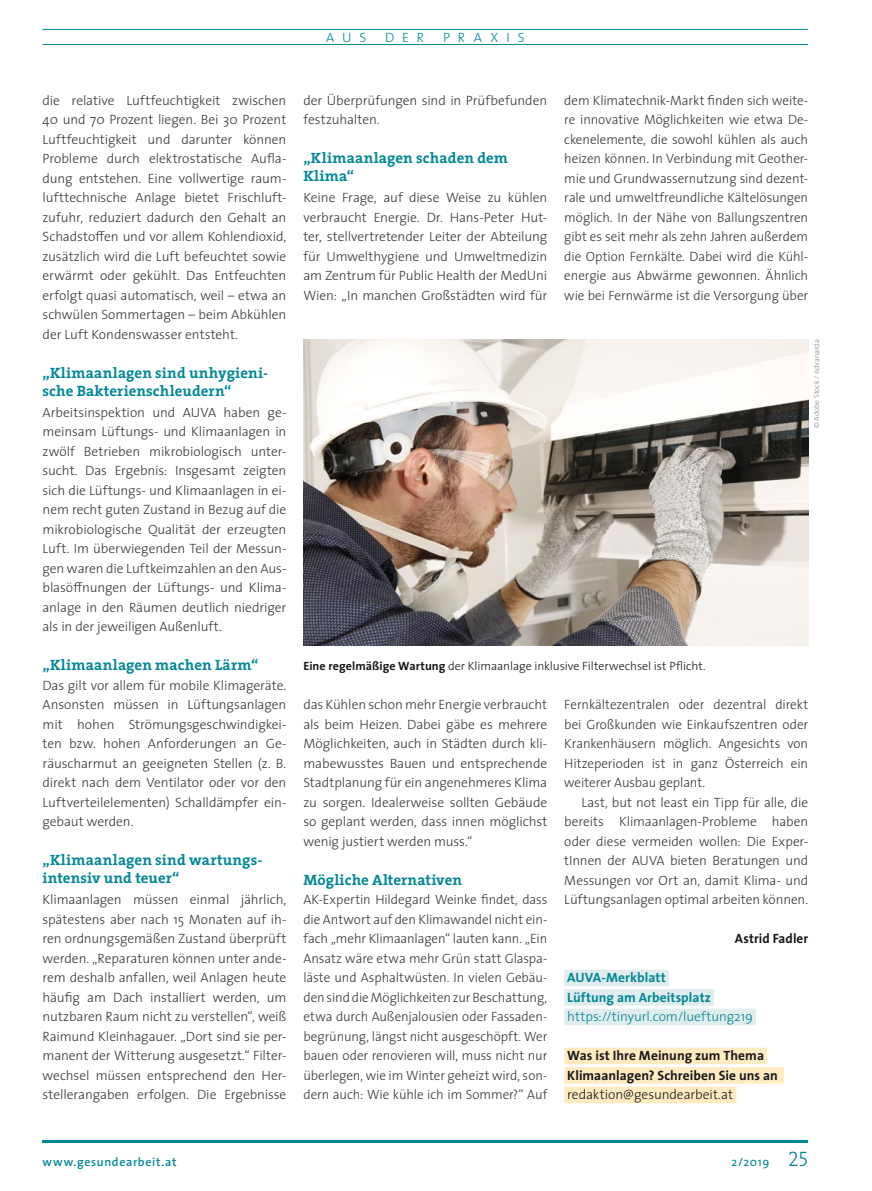
<style>
.page{position:relative;width:872px;height:1191px;background:#fff}
.page>*{position:absolute;margin:0;border:0;box-sizing:border-box;transform-origin:0 0}
.t1{font:700 15px/18px "The Serif";letter-spacing:.01em;color:#008795}
.t2{font:300 13.5px/19.5px "The Sans";letter-spacing:-.005em;color:#38373a;text-align:justify}
.t3{font:700 13.5px/19.5px "The Sans";color:#1a171c}
.t4{font:300 13.5px "The Sans";color:#008795}
.t5{font:700 13.5px/19.5px "The Sans";letter-spacing:.005em;color:#008795}
.t6{font:300 13.5px "The Sans";letter-spacing:-.005em;color:#1a171c}
.t7{font:300 12px "The Sans";color:#1a171c}
.t8{font:600 12px "The Sans";letter-spacing:.06em;color:#008795}
.t9{font:12px "The Sans";color:#008795}
.t10{font:300 7.5px "The Sans";color:#888785}
.s1{font-weight:700}
.s2{font-family:"The Serif Light Caps";font-size:21px}
</style>
<div class="page">
<hr style="left:43px;top:1140px;width:765px;height:2px;background:#008795">
<hr style="left:43px;top:29px;width:765px;height:1px;background:#008795">
<hr style="left:43px;top:44px;width:765px;height:1px;background:#008795">
<div style="left:564px;top:969px;width:105px;height:17px;background:#e0ecee"></div>
<div style="left:564px;top:989px;width:150px;height:16px;background:#e0ecee"></div>
<div style="left:564px;top:1008px;width:192px;height:17px;background:#e0ecee"></div>
<div style="left:564px;top:1047px;width:203px;height:17px;background:#ffebc0"></div>
<div style="left:564px;top:1067px;width:220px;height:16px;background:#ffebc0"></div>
<div style="left:564px;top:1086px;width:172px;height:17px;background:#ffebc0"></div>
<img style="left:303px;top:339px;width:505px;height:306px">
<p class="t4" style="left:326px;top:26px;width:42px">AUS</p>
<p class="t4" style="left:385px;top:26px;width:41px">DER</p>
<p class="t4" style="left:443px;top:26px;width:83px">PRAXIS</p>
<p class="t2" style="left:43px;top:90px;width:245px">die relative Luftfeuchtigkeit zwischen 40 und 70 Prozent liegen. Bei 30 Prozent Luftfeuchtigkeit und darunter können Probleme durch elektrostatische Aufla&shy;dung entstehen. Eine vollwertige raum&shy;lufttechnische Anlage bietet Frischluft&shy;zufuhr, reduziert dadurch den Gehalt an Schadstoffen und vor allem Kohlendioxid, zusätzlich wird die Luft befeuchtet sowie erwärmt oder gekühlt. Das Entfeuchten erfolgt quasi automatisch, weil – etwa an schwülen Sommertagen – beim Abkühlen der Luft Kondenswasser entsteht.</p>
<p class="t1" style="left:43px;top:363px;width:227px">„Klimaanlagen sind unhygieni&shy;sche Bakterienschleudern“</p>
<p class="t2" style="left:43px;top:402px;width:245px">Arbeitsinspektion und AUVA haben ge&shy;meinsam Lüftungs- und Klimaanlagen in zwölf Betrieben mikrobiologisch unter&shy;sucht. Das Ergebnis: Insgesamt zeigten sich die Lüftungs- und Klimaanlagen in ei&shy;nem recht guten Zustand in Bezug auf die mikrobiologische Qualität der erzeugten Luft. Im überwiegenden Teil der Messun&shy;gen waren die Luftkeimzahlen an den Aus&shy;blasöffnungen der Lüftungs- und Klima&shy;anlage in den Räumen deutlich niedriger als in der jeweiligen Außenluft.</p>
<p class="t1" style="left:43px;top:656px;width:217px">„Klimaanlagen machen Lärm“</p>
<p class="t2" style="left:43px;top:675px;width:245px">Das gilt vor allem für mobile Klimageräte.<br>Ansonsten müssen in Lüftungsanlagen mit hohen Strömungsgeschwindigkei&shy;ten bzw. hohen Anforderungen an Ge&shy;räuscharmut an geeigneten Stellen (z. B. direkt nach dem Ventilator oder vor den Luftverteilelementen) Schalldämpfer ein&shy;gebaut werden.</p>
<p class="t1" style="left:43px;top:851px;width:221px">„Klimaanlagen sind wartungs&shy;intensiv und teuer“</p>
<p class="t2" style="left:43px;top:889px;width:245px">Klimaanlagen müssen einmal jährlich, spätestens aber nach 15 Monaten auf ih&shy;ren ordnungsgemäßen Zustand überprüft werden. „Reparaturen können unter ande&shy;rem deshalb anfallen, weil Anlagen heute häufig am Dach installiert werden, um nutzbaren Raum nicht zu verstellen“, weiß Raimund Kleinhagauer. „Dort sind sie per&shy;manent der Witterung ausgesetzt.“ Filter&shy;wechsel müssen entsprechend den Her&shy;stellerangaben erfolgen. Die Ergebnisse</p>
<p class="t2" style="left:303px;top:90px;width:245px">der Überprüfungen sind in Prüfbefunden festzuhalten.</p>
<p class="t1" style="left:303px;top:149px;width:206px">„Klimaanlagen schaden dem<br>Klima“</p>
<p class="t2" style="left:303px;top:187px;width:245px">Keine Frage, auf diese Weise zu kühlen verbraucht Energie. Dr. Hans-Peter Hut&shy;ter, stellvertretender Leiter der Abteilung für Umwelthygiene und Umweltmedizin am Zentrum für Public Health der MedUni Wien: „In manchen Großstädten wird für</p>
<p class="t2" style="left:564px;top:90px;width:245px">dem Klimatechnik-Markt finden sich weite&shy;re innovative Möglichkeiten wie etwa De&shy;ckenelemente, die sowohl kühlen als auch heizen können. In Verbindung mit Geother&shy;mie und Grundwassernutzung sind dezent&shy;rale und umweltfreundliche Kältelösungen möglich. In der Nähe von Ballungszentren gibt es seit mehr als zehn Jahren außerdem die Option Fernkälte. Dabei wird die Kühl&shy;energie aus Abwärme gewonnen. Ähnlich wie bei Fernwärme ist die Versorgung über</p>
<p class="t10" style="left:810px;top:428px;width:90px;rotate:-90deg">© Adobe Stock / ridvanarda</p>
<p class="t7" style="left:303px;top:656px;width:403px"><span class="s1">Eine regelmäßige Wartung</span> der Klimaanlage inklusive Filterwechsel ist Pflicht.</p>
<p class="t2" style="left:303px;top:694px;width:245px">das Kühlen schon mehr Energie verbraucht als beim Heizen. Dabei gäbe es mehrere Möglichkeiten, auch in Städten durch kli&shy;mabewusstes Bauen und entsprechende Stadtplanung für ein angenehmeres Klima zu sorgen. Idealerweise sollten Gebäude so geplant werden, dass innen möglichst wenig justiert werden muss.“</p>
<p class="t1" style="left:303px;top:870px;width:160px">Mögliche Alternativen</p>
<p class="t2" style="left:303px;top:889px;width:245px">AK-Expertin Hildegard Weinke findet, dass die Antwort auf den Klimawandel nicht ein&shy;fach „mehr Klimaanlagen“ lauten kann. „Ein Ansatz wäre etwa mehr Grün statt Glaspa&shy;läste und Asphaltwüsten. In vielen Gebäu&shy;den sind die Möglichkeiten zur Beschattung, etwa durch Außenjalousien oder Fassaden&shy;begrünung, längst nicht ausgeschöpft. Wer bauen oder renovieren will, muss nicht nur überlegen, wie im Winter geheizt wird, son&shy;dern auch: Wie kühle ich im Sommer?“ Auf</p>
<p class="t2" style="left:564px;top:694px;width:245px">Fernkältezentralen oder dezentral direkt bei Großkunden wie Einkaufszentren oder Krankenhäusern möglich. Angesichts von Hitzeperioden ist in ganz Österreich ein weiterer Ausbau geplant.</p>
<p class="t2" style="left:564px;top:792px;width:245px;text-indent:17px">Last, but not least ein Tipp für alle, die bereits Klimaanlagen-Probleme haben oder diese vermeiden wollen: Die Exper&shy;tInnen der AUVA bieten Beratungen und Messungen vor Ort an, damit Klima- und Lüftungsanlagen optimal arbeiten können.</p>
<p class="t3" style="left:735px;top:928px;width:75px">Astrid Fadler</p>
<p class="t5" style="left:567px;top:967px;width:145px">AUVA-Merkblatt<br>Lüftung am Arbeitsplatz</p>
<p class="t4" style="left:567px;top:1005px;width:187px">https://tinyurl.com/lueftung219</p>
<p class="t3" style="left:567px;top:1045px;width:212px">Was ist Ihre Meinung zum Thema<br>Klimaanlagen? Schreiben Sie uns an</p>
<p class="t6" style="left:567px;top:1083px;width:167px">redaktion@gesundearbeit.at</p>
<p class="t8" style="left:43px;top:1151px;width:136px">www.gesundearbeit.at</p>
<p class="t9" style="left:731px;top:1151px;width:78px">2/2019 <span class="s2">25</span></p>
</div>
